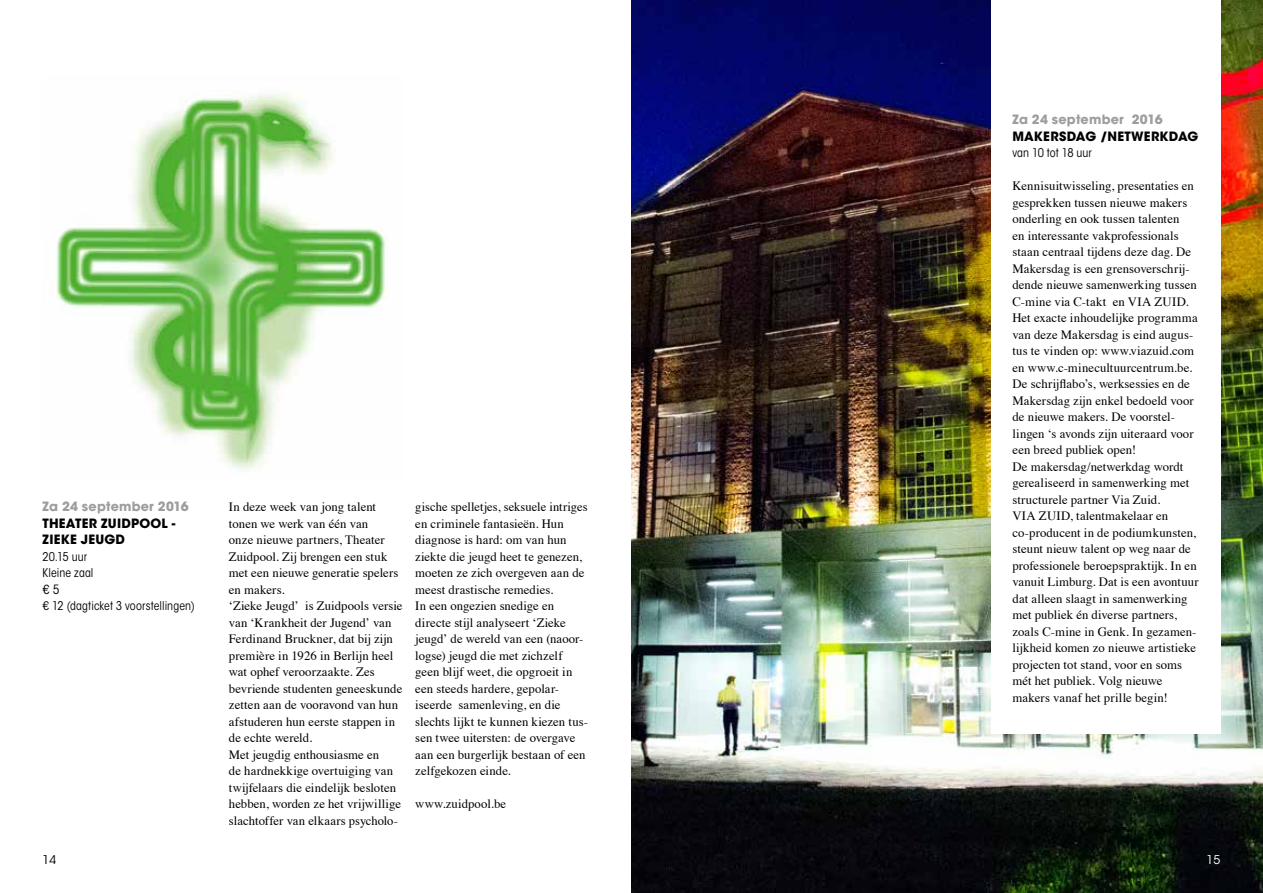
<style>
.page{position:relative;width:1263px;height:893px;background:#fff}
.page>*{position:absolute;margin:0;border:0;box-sizing:border-box;transform-origin:0 0}
.t1{font:12.75px/16.5px "Times";letter-spacing:.005em;color:#000}
.t2{font:700 12.75px/16.5px "ITC Avant Garde Std";letter-spacing:.02em;color:#000}
.t3{font:700 12.75px "ITC Avant Garde Std";letter-spacing:.015em;color:#9d9d9c}
.t4{font:condensed 12.75px "ITC Avant Garde Std";color:#000}
.t5{font:condensed 12px/16.5px "ITC Avant Garde Std";letter-spacing:.01em;color:#000}
.t6{font:12px "ITC Avant Garde Std";color:#000}
.t7{font:12px "ITC Avant Garde Std";color:#fff}
</style>
<div class="page">
<img style="left:631px;top:0;width:632px;height:893px">
<div style="left:991px;top:0;width:229px;height:733px;background:#fff"></div>
<img style="left:56px;top:91px;width:331px;height:380px">
<p class="t3" style="left:43px;top:498px;width:148px">Za 24 september 2016</p>
<p class="t2" style="left:43px;top:515px;width:134px">THEATER ZUIDPOOL -<br>ZIEKE JEUGD</p>
<p class="t5" style="left:43px;top:548px;width:53px">20.15 uur<br>Kleine zaal</p>
<p class="t4" style="left:43px;top:581px;width:18px">€ 5</p>
<p class="t5" style="left:43px;top:598px;width:154px">€ 12 (dagticket 3 voorstellingen)</p>
<p class="t1" style="left:229px;top:498px;width:175px">In deze week van jong talent tonen we werk van één van<br>onze nieuwe partners, Theater<br>Zuidpool. Zij brengen een stuk met een nieuwe generatie spelers en makers.<br>‘Zieke Jeugd’ is Zuidpools versie van ‘Krankheit der Jugend’ van<br>Ferdinand Bruckner, dat bij zijn première in 1926 in Berlijn heel wat ophef veroorzaakte. Zes bevriende studenten geneeskunde zetten aan de vooravond van hun afstuderen hun eerste stappen in de echte wereld.<br>Met jeugdig enthousiasme en<br>de hardnekkige overtuiging van twijfelaars die eindelijk besloten hebben, worden ze het vrijwillige slachtoffer van elkaars psycholo-</p>
<p class="t1" style="left:415px;top:498px;width:174px">gische spelletjes, seksuele intriges en criminele fantasieën. Hun diagnose is hard: om van hun ziekte die jeugd heet te genezen, moeten ze zich overgeven aan de meest drastische remedies.<br>In een ongezien snedige en directe stijl analyseert ‘Zieke jeugd’ de wereld van een (naoor&shy;logse) jeugd die met zichzelf geen blijf weet, die opgroeit in een steeds hardere, gepolar&shy;iseerde samenleving, en die slechts lijkt te kunnen kiezen tus&shy;sen twee uitersten: de overgave aan een burgerlijk bestaan of een zelfgekozen einde.    </p>
<p class="t1" style="left:415px;top:795px;width:92px">www.zuidpool.be</p>
<p class="t3" style="left:1012px;top:111px;width:152px">Za 24 september 2016</p>
<p class="t2" style="left:1012px;top:128px;width:187px">MAKERSDAG /NETWERKDAG</p>
<p class="t5" style="left:1012px;top:145px;width:81px">van 10 tot 18 uur</p>
<p class="t1" style="left:1012px;top:177px;width:188px">Kennisuitwisseling, presentaties en gesprekken tussen nieuwe makers onderling en ook tussen talenten<br>en interessante vakprofessionals staan centraal tijdens deze dag. De Makersdag is een grensoverschrij&shy;dende nieuwe samenwerking tussen C-mine via C-takt en VIA ZUID.<br>Het exacte inhoudelijke programma van deze Makersdag is eind augus&shy;tus te vinden op: www.viazuid.com en www.c-minecultuurcentrum.be.<br>De schrijflabo’s, werksessies en de Makersdag zijn enkel bedoeld voor de nieuwe makers. De voorstel&shy;lingen ‘s avonds zijn uiteraard voor een breed publiek open!<br>De makersdag/netwerkdag wordt gerealiseerd in samenwerking met structurele partner Via Zuid.<br>VIA ZUID, talentmakelaar en co-producent in de podiumkunsten, steunt nieuw talent op weg naar de professionele beroepspraktijk. In en vanuit Limburg. Dat is een avontuur dat alleen slaagt in samenwerking met publiek én diverse partners, zoals C-mine in Genk. In gezamen&shy;lijkheid komen zo nieuwe artistieke projecten tot stand, voor en soms mét het publiek. Volg nieuwe makers vanaf het prille begin!</p>
<p class="t6" style="left:43px;top:852px;width:15px">14</p>
<p class="t7" style="left:1206px;top:852px;width:15px">15</p>
</div>
